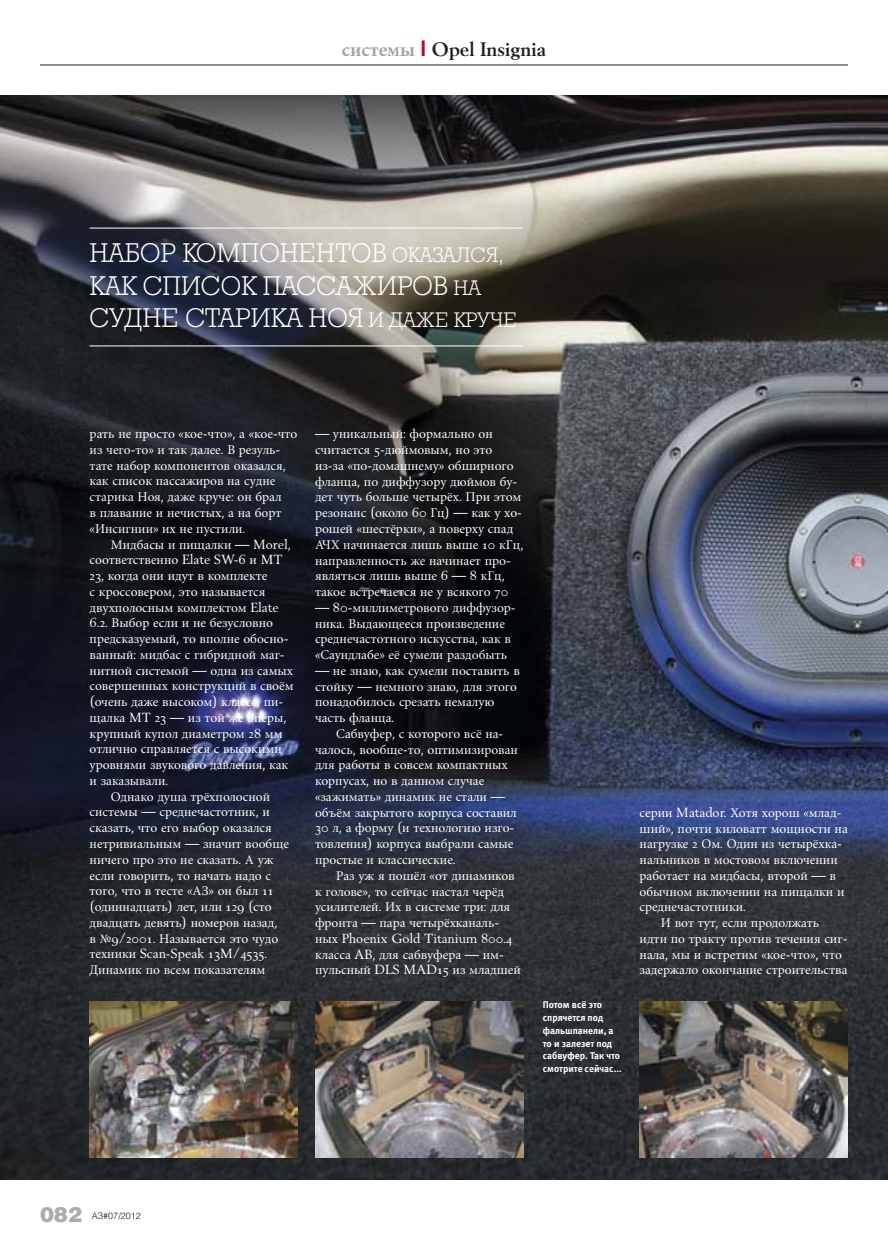
<style>
.page{position:relative;width:888px;height:1258px;background:#fff}
.page>*{position:absolute;margin:0;border:0;box-sizing:border-box;transform-origin:0 0}
.t1{font:27px/32.4px "Geo Slb 712 C Lt BT";color:#fff}
.t2{font:700 21px "Berling Antiqua";color:#1f1d1f}
.t3{font:900 21px "Helios Blackz";color:#abacae}
.t4{font:14.25px/15.8px "Berling Antiqua";color:#fff}
.t5{font:9.75px/12.8px "Meta Bold C";color:#fff}
.t6{font:300 9px "Helios Lightz";color:#1f1d1f}
.s1{color:#9ea4a8}
.s2{font-family:"Avangard TM";color:#c20024}
.s3{font-size:21px}
</style>
<div class="page">
<img style="left:0;top:95px;width:888px;height:1085px">
<hr style="left:40px;top:65px;width:808px;height:1px;background:#1f1d1f">
<img style="left:90px;top:1001px;width:208px;height:156px">
<img style="left:315px;top:1001px;width:208px;height:156px">
<img style="left:640px;top:1001px;width:208px;height:156px">
<hr style="left:90px;top:228px;width:433px;height:1px;background:#fff">
<hr style="left:90px;top:346px;width:433px;height:1px;background:#fff">
<p class="t2" style="left:342px;top:37px;width:206px"><span class="s1">системы</span> <span class="s2">I</span> Opel Insignia</p>
<p class="t1" style="left:90px;top:237px;width:429px">НАБОР КОМПОНЕНТОВ <span class="s3">ОКАЗАЛСЯ,<br></span>КАК СПИСОК ПАССАЖИРОВ <span class="s3">НА<br></span>СУДНЕ СТАРИКА НОЯ <span class="s3">И ДАЖЕ КРУЧЕ</span></p>
<p class="t4" style="left:90px;top:426px;width:209px">рать не просто «кое-что», а «кое-что</p>
<p class="t4" style="left:90px;top:441px;width:192px">из чего-то» и так далее. В резуль-</p>
<p class="t4" style="left:90px;top:457px;width:198px">тате набор компонентов оказался,</p>
<p class="t4" style="left:90px;top:473px;width:187px">как список пассажиров на судне</p>
<p class="t4" style="left:90px;top:489px;width:193px">старика Ноя, даже круче: он брал</p>
<p class="t4" style="left:90px;top:504px;width:193px">в плавание и нечистых, а на борт</p>
<p class="t4" style="left:90px;top:520px;width:157px">«Инсигнии» их не пустили.</p>
<p class="t4" style="left:111px;top:536px;width:181px">Мидбасы и пищалки — Morel,</p>
<p class="t4" style="left:90px;top:552px;width:194px">соответственно Elate SW-6 и MT</p>
<p class="t4" style="left:90px;top:567px;width:179px">23, когда они идут в комплекте</p>
<p class="t4" style="left:90px;top:583px;width:177px">с кроссовером, это называется</p>
<p class="t4" style="left:90px;top:599px;width:191px">двухполосным комплектом Elate</p>
<p class="t4" style="left:90px;top:615px;width:185px">6.2. Выбор если и не безусловно</p>
<p class="t4" style="left:90px;top:630px;width:200px">предсказуемый, то вполне обосно-</p>
<p class="t4" style="left:90px;top:646px;width:197px">ванный: мидбас с гибридной маг-</p>
<p class="t4" style="left:90px;top:662px;width:205px">нитной системой — одна из самых</p>
<p class="t4" style="left:90px;top:678px;width:205px">совершенных конструкций в своём</p>
<p class="t4" style="left:90px;top:694px;width:195px">(очень даже высоком) классе, пи-</p>
<p class="t4" style="left:90px;top:709px;width:198px">щалка MT 23 — из той же оперы,</p>
<p class="t4" style="left:90px;top:725px;width:195px">крупный купол диаметром 28 мм</p>
<p class="t4" style="left:90px;top:741px;width:194px">отлично справляется с высокими</p>
<p class="t4" style="left:90px;top:757px;width:200px">уровнями звукового давления, как</p>
<p class="t4" style="left:90px;top:772px;width:80px">и заказывали.</p>
<p class="t4" style="left:111px;top:788px;width:161px">Однако душа трёхполосной</p>
<p class="t4" style="left:90px;top:804px;width:182px">системы — среднечастотник, и</p>
<p class="t4" style="left:90px;top:820px;width:184px">сказать, что его выбор оказался</p>
<p class="t4" style="left:90px;top:835px;width:201px">нетривиальным — значит вообще</p>
<p class="t4" style="left:90px;top:851px;width:185px">ничего про это не сказать. А уж</p>
<p class="t4" style="left:90px;top:867px;width:183px">если говорить, то начать надо с</p>
<p class="t4" style="left:90px;top:883px;width:186px">того, что в тесте «АЗ» он был 11</p>
<p class="t4" style="left:90px;top:898px;width:183px">(одиннадцать) лет, или 129 (сто</p>
<p class="t4" style="left:90px;top:914px;width:189px">двадцать девять) номеров назад,</p>
<p class="t4" style="left:90px;top:930px;width:190px">в №9/2001. Называется это чудо</p>
<p class="t4" style="left:90px;top:946px;width:179px">техники Scan-Speak 13M/4535.</p>
<p class="t4" style="left:90px;top:961px;width:177px">Динамик по всем показателям</p>
<p class="t4" style="left:315px;top:426px;width:210px">— уникальный: формально он считается 5-дюймовым, но это из-за «по-домашнему» обширного фланца, по диффузору дюймов бу&shy;дет чуть больше четырёх. При этом резонанс (около 60 Гц) — как у хо&shy;рошей «шестёрки», а поверху спад<br>АЧХ начинается лишь выше 10 кГц, направленность же начинает про&shy;являться лишь выше 6 — 8 кГц, такое встречается не у всякого 70</p>
<p class="t4" style="left:315px;top:599px;width:202px">— 80-миллиметрового диффузор&shy;ника. Выдающееся произведение среднечастотного искусства, как в «Саундлабе» её сумели раздобыть</p>
<p class="t4" style="left:315px;top:662px;width:206px">— не знаю, как сумели поставить в</p>
<p class="t4" style="left:315px;top:678px;width:204px">стойку — немного знаю, для этого</p>
<p class="t4" style="left:315px;top:694px;width:181px">понадобилось срезать немалую</p>
<p class="t4" style="left:315px;top:710px;width:81px">часть фланца.</p>
<p class="t4" style="left:336px;top:725px;width:169px">Сабвуфер, с которого всё на-</p>
<p class="t4" style="left:315px;top:741px;width:204px">чалось, вообще-то, оптимизирован</p>
<p class="t4" style="left:315px;top:757px;width:194px">для работы в совсем компактных</p>
<p class="t4" style="left:315px;top:773px;width:171px">корпусах, но в данном случае</p>
<p class="t4" style="left:315px;top:788px;width:191px">«зажимать» динамик не стали —</p>
<p class="t4" style="left:315px;top:804px;width:203px">объём закрытого корпуса составил</p>
<p class="t4" style="left:315px;top:820px;width:201px">30 л, а форму (и технологию изго-</p>
<p class="t4" style="left:315px;top:836px;width:200px">товления) корпуса выбрали самые</p>
<p class="t4" style="left:315px;top:851px;width:142px">простые и классические.</p>
<p class="t4" style="left:336px;top:867px;width:180px">Раз уж я пошёл «от динамиков</p>
<p class="t4" style="left:315px;top:883px;width:191px">к голове», то сейчас настал черёд</p>
<p class="t4" style="left:315px;top:899px;width:197px">усилителей. Их в системе три: для</p>
<p class="t4" style="left:315px;top:914px;width:186px">фронта — пара четырёхканаль-</p>
<p class="t4" style="left:315px;top:930px;width:199px">ных Phoenix Gold Titanium 800.4</p>
<p class="t4" style="left:315px;top:946px;width:190px">класса AB, для сабвуфера — им-</p>
<p class="t4" style="left:315px;top:962px;width:207px">пульсный DLS MAD15 из младшей</p>
<p class="t5" style="left:543px;top:998px;width:80px">Потом всё это спрячется под фальшпанели, а то и залезет под сабвуфер. Так что смотрите сейчас...</p>
<p class="t4" style="left:640px;top:804px;width:203px">серии Matador. Хотя хорош «млад-</p>
<p class="t4" style="left:640px;top:820px;width:210px">ший», почти киловатт мощности на</p>
<p class="t4" style="left:640px;top:836px;width:204px">нагрузке 2 Ом. Один из четырёхка-</p>
<p class="t4" style="left:640px;top:851px;width:200px">нальников в мостовом включении</p>
<p class="t4" style="left:640px;top:867px;width:198px">работает на мидбасы, второй — в</p>
<p class="t4" style="left:640px;top:883px;width:206px">обычном включении на пищалки и</p>
<p class="t4" style="left:640px;top:899px;width:108px">среднечастотники.</p>
<p class="t4" style="left:661px;top:914px;width:160px">И вот тут, если продолжать</p>
<p class="t4" style="left:640px;top:930px;width:209px">идти по тракту против течения сиг-</p>
<p class="t4" style="left:640px;top:946px;width:204px">нала, мы и встретим «кое-что», что</p>
<p class="t4" style="left:640px;top:962px;width:209px">задержало окончание строительства</p>
<p class="t3" style="left:40px;top:1201px;width:43px">082</p>
<p class="t6" style="left:92px;top:1210px;width:51px">АЗ#07/2012</p>
</div>
